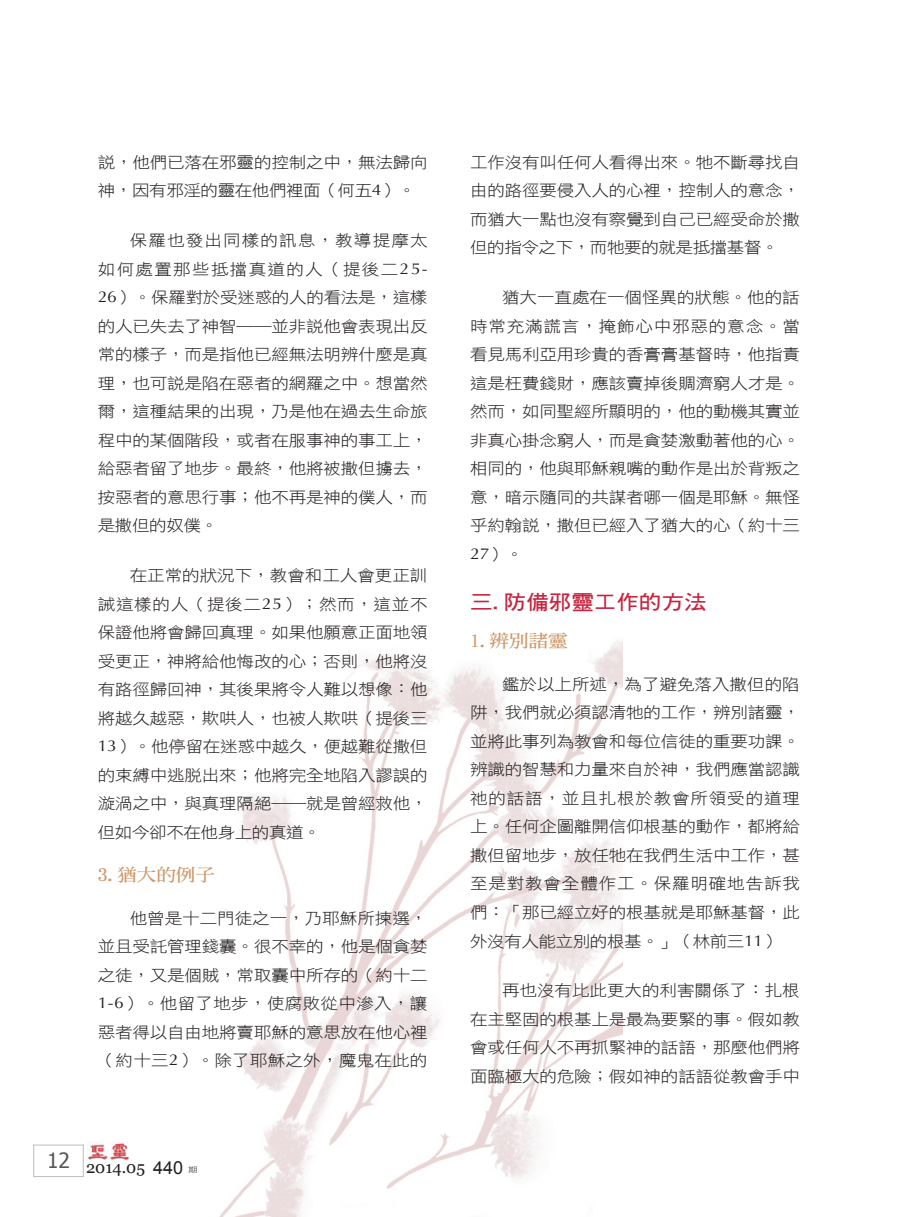
<style>
.page{position:relative;width:919px;height:1217px;background:#fff}
.page>*{position:absolute;margin:0;border:0;box-sizing:border-box;transform-origin:0 0}
.大標{font:20.25px "DF Hei W7 WIN BF";color:#c8233f;scale:1.11 1}
.中標{font:17.55px "DF Ming W7 WIN BF";color:#cc9463;scale:1.11 1}
.t1{font:16.5px "Georgia";color:#231f20}
.t2{font:15.75px/28.5px "DF Hei W3 WIN BF";letter-spacing:-.01em;color:#231f20;text-align:justify;scale:1.11 1}
.t3{font:7.5px "DF Hei W5 WIN BF";color:#57585a;scale:1.25 1}
.s1{font-family:"Optima"}
.s2{font-family:"Arial";font-size:18px}
</style>
<div class="page">
<div style="left:33px;top:1144px;width:50px;height:32px;border:1px solid #bcbdc0"></div>
<img style="left:88px;top:1143px;width:41px;height:18px">
<img style="left:220px;top:641px;width:402px;height:575px">
<p class="t2" style="left:98px;top:148px;width:298px">說，他們已落在邪靈的控制之中，無法歸向神，因有邪淫的靈在他們裡面（何五<span class="s1">4</span>）。</p>
<p class="t2" style="left:98px;top:226px;width:298px;text-indent:32px">保羅也發出同樣的訊息，教導提摩太如何處置那些抵擋真道的人（提後二<span class="s1">25- 26</span>）。保羅對於受迷惑的人的看法是，這樣的人已失去了神智――並非說他會表現出反常的樣子，而是指他已經無法明辨什麼是真理，也可說是陷在惡者的網羅之中。想當然爾，這種結果的出現，乃是他在過去生命旅程中的某個階段，或者在服事神的事工上，給惡者留了地步。最終，他將被撒但擄去，按惡者的意思行事；他不再是神的僕人，而是撒但的奴僕。</p>
<p class="t2" style="left:98px;top:561px;width:298px;text-indent:32px">在正常的狀況下，教會和工人會更正訓誡這樣的人（提後二<span class="s1">25</span>）；然而，這並不保證他將會歸回真理。如果他願意正面地領受更正，神將給他悔改的心；否則，他將沒有路徑歸回神，其後果將令人難以想像：他將越久越惡，欺哄人，也被人欺哄（提後三<span class="s1">13</span>）。他停留在迷惑中越久，便越難從撒但的束縛中逃脫出來；他將完全地陷入謬誤的漩渦之中，與真理隔絕――就是曾經救他，但如今卻不在他身上的真道。</p>
<p class="中標" style="left:98px;top:865px;width:107px">3.猶大的例子</p>
<p class="t2" style="left:98px;top:903px;width:298px;text-indent:32px">他曾是十二門徒之一，乃耶穌所揀選，並且受託管理錢囊。很不幸的，他是個貪婪之徒，又是個賊，常取囊中所存的（約十二<span class="s1">1-6</span>）。他留了地步，使腐敗從中滲入，讓惡者得以自由地將賣耶穌的意思放在他心裡（約十三<span class="s1">2</span>）。除了耶穌之外，魔鬼在此的</p>
<p class="t1" style="left:47px;top:1156px;width:137px"><sup>12</sup> 2014.05 <span class="s2">440</span></p>
<p class="t3" style="left:188px;top:1165px;width:9px">期</p>
<p class="t2" style="left:470px;top:148px;width:298px">工作沒有叫任何人看得出來。牠不斷尋找自由的路徑要侵入人的心裡，控制人的意念，而猶大一點也沒有察覺到自己已經受命於撒但的指令之下，而牠要的就是抵擋基督。</p>
<p class="t2" style="left:470px;top:283px;width:298px;text-indent:32px">猶大一直處在一個怪異的狀態。他的話時常充滿謊言，掩飾心中邪惡的意念。當看見馬利亞用珍貴的香膏膏基督時，他指責這是枉費錢財，應該賣掉後賙濟窮人才是。然而，如同聖經所顯明的，他的動機其實並非真心掛念窮人，而是貪婪激動著他的心。相同的，他與耶穌親嘴的動作是出於背叛之意，暗示隨同的共謀者哪一個是耶穌。無怪乎約翰說，撒但已經入了猶大的心（約十三<span class="s1">27</span>）。</p>
<p class="大標" style="left:470px;top:591px;width:214px">三.防備邪靈工作的方法</p>
<p class="中標" style="left:470px;top:631px;width:89px">1.辨別諸靈</p>
<p class="t2" style="left:470px;top:669px;width:298px;text-indent:32px">鑑於以上所述，為了避免落入撒但的陷阱，我們就必須認清牠的工作，辨別諸靈，並將此事列為教會和每位信徒的重要功課。辨識的智慧和力量來自於神，我們應當認識祂的話語，並且扎根於教會所領受的道理上。任何企圖離開信仰根基的動作，都將給撒但留地步，放任牠在我們生活中工作，甚至是對教會全體作工。保羅明確地告訴我們：「那已經立好的根基就是耶穌基督，此外沒有人能立別的根基。」（林前三<span class="s1">11</span>）</p>
<p class="t2" style="left:470px;top:976px;width:298px;text-indent:32px">再也沒有比此更大的利害關係了：扎根在主堅固的根基上是最為要緊的事。假如教會或任何人不再抓緊神的話語，那麼他們將面臨極大的危險；假如神的話語從教會手中</p>
</div>
